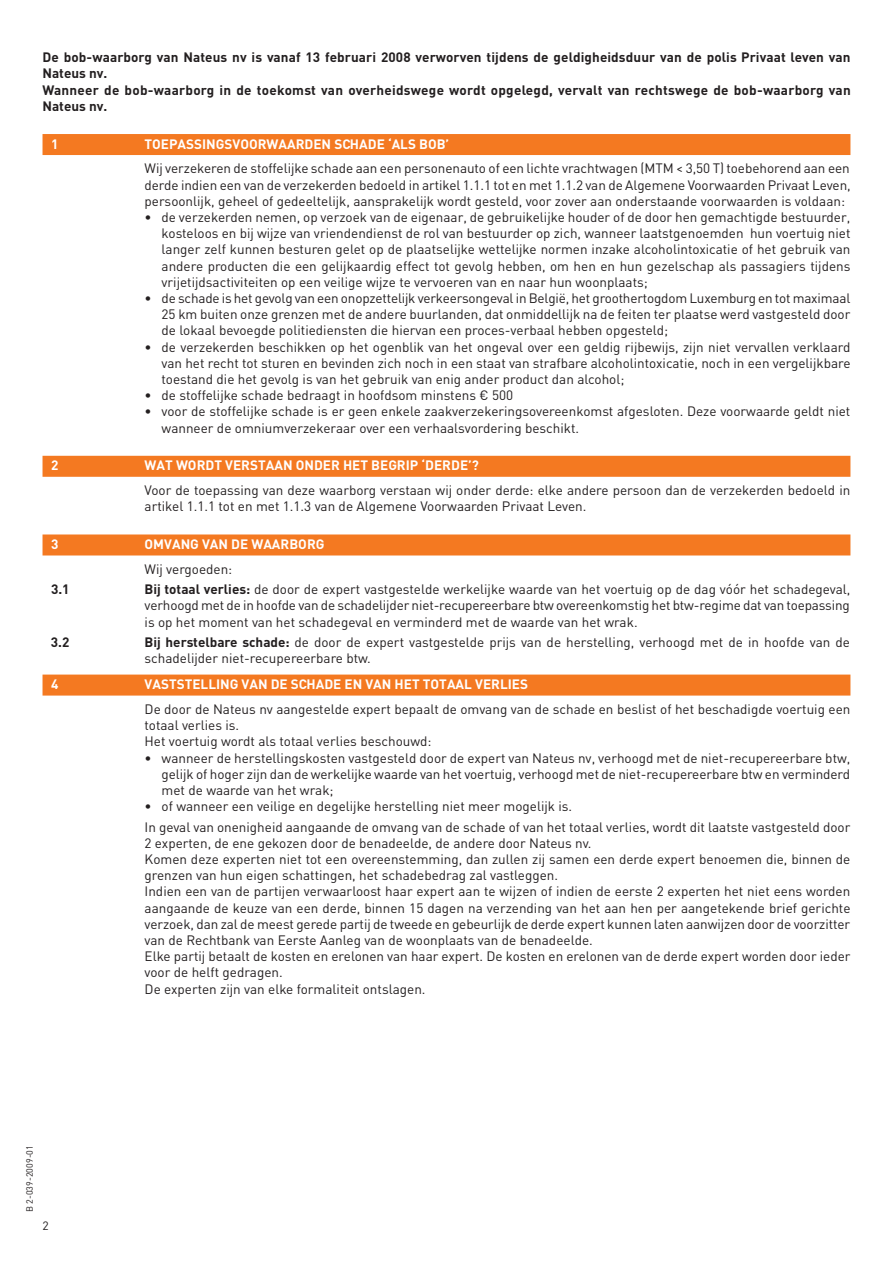
<style>
.page{position:relative;width:893px;height:1263px;background:#fff}
.page>*{position:absolute;margin:0;border:0;box-sizing:border-box;transform-origin:0 0}
.Tekst{font:13.5px/16.2px "DIN";color:#231f20}
._1_1{font:13.5px/16.2px "DIN";color:#231f20;text-align:justify}
.Bullet_1{font:13.5px/16.2px "DIN";color:#231f20;text-align:justify}
._1_1-2{font:700 13.5px/16.2px "DIN";letter-spacing:.005em;color:#231f20}
.t1{font:700 13.5px "DIN";color:#fff}
.t2{font:12px "DIN";color:#231f20}
.t3{font:9px "DIN";color:#231f20}
.s1{font-weight:700}
</style>
<div class="page">
<div style="left:43px;top:134px;width:807px;height:21px;background:#f47921"></div>
<div style="left:43px;top:456px;width:807px;height:21px;background:#f47921"></div>
<div style="left:43px;top:534px;width:807px;height:21px;background:#f47921"></div>
<div style="left:43px;top:674px;width:807px;height:21px;background:#f47921"></div>
<p class="_1_1-2" style="left:43px;top:49px;width:809px">De bob-waarborg van Nateus nv is vanaf 13 februari 2008 verworven tijdens de geldigheidsduur van de polis Privaat leven van<br>Nateus nv.</p>
<p class="_1_1-2" style="left:43px;top:81px;width:810px">Wanneer de bob-waarborg in de toekomst van overheidswege wordt opgelegd, vervalt van rechtswege de bob-waarborg van<br>Nateus nv.</p>
<p class="t1" style="left:51px;top:135px;width:9px">1</p>
<p class="t1" style="left:145px;top:135px;width:42px">toe passin</p>
<p class="t1" style="left:216px;top:135px;width:98px">gsvoo rwaarden</p>
<p class="t1" style="left:334px;top:135px;width:25px">schade</p>
<p class="t1" style="left:388px;top:135px;width:13px">‘als</p>
<p class="t1" style="left:419px;top:135px;width:32px">bob’</p>
<p class="Tekst" style="left:145px;top:160px;width:708px;text-align:justify">Wij verzekeren de stoffelijke schade aan een personenauto of een lichte vrachtwagen (MTM &lt; 3,50 T) toebehorend aan een derde indien een van de verzekerden bedoeld in artikel 1.1.1 tot en met 1.1.2 van de Algemene Voorwaarden Privaat Leven, persoonlijk, geheel of gedeeltelijk, aansprakelijk wordt gesteld, voor zover aan onderstaande voorwaarden is voldaan:</p>
<p class="Tekst" style="left:162px;top:209px;width:690px;text-align:justify;text-indent:-17px">• de verzekerden nemen, op verzoek van de eigenaar, de gebruikelijke houder of de door hen gemachtigde bestuurder, kosteloos en bij wijze van vriendendienst de rol van bestuurder op zich, wanneer laatstgenoemden hun voertuig niet langer zelf kunnen besturen gelet op de plaatselijke wettelijke normen inzake alcoholintoxicatie of het gebruik van andere producten die een gelijkaardig effect tot gevolg hebben, om hen en hun gezelschap als passagiers tijdens vrijetijdsactiviteiten op een veilige wijze te vervoeren van en naar hun woonplaats;</p>
<p class="Tekst" style="left:162px;top:290px;width:690px;text-align:justify;text-indent:-17px">• de schade is het gevolg van een onopzettelijk verkeersongeval in België, het groothertogdom Luxemburg en tot maximaal 25 km buiten onze grenzen met de andere buurlanden, dat onmiddellijk na de feiten ter plaatse werd vastgesteld door de lokaal bevoegde politiediensten die hiervan een proces-verbaal hebben opgesteld;</p>
<p class="Tekst" style="left:162px;top:338px;width:690px;text-align:justify;text-indent:-17px">• de verzekerden beschikken op het ogenblik van het ongeval over een geldig rijbewijs, zijn niet vervallen verklaard van het recht tot sturen en bevinden zich noch in een staat van strafbare alcoholintoxicatie, noch in een vergelijkbare toestand die het gevolg is van het gebruik van enig ander product dan alcohol;</p>
<p class="Tekst" style="left:145px;top:387px;width:370px">• de stoffelijke schade bedraagt in hoofdsom minstens € 500</p>
<p class="Tekst" style="left:162px;top:403px;width:690px;text-indent:-17px">• voor de stoffelijke schade is er geen enkele zaakverzekeringsovereenkomst afgesloten. Deze voorwaarde geldt niet wanneer de omniumverzekeraar over een verhaalsvordering beschikt.</p>
<p class="t1" style="left:51px;top:457px;width:9px">2</p>
<p class="t1" style="left:145px;top:457px;width:115px">wat wordt verstaan</p>
<p class="t1" style="left:296px;top:457px;width:10px">onde</p>
<p class="t1" style="left:331px;top:457px;width:21px">r het</p>
<p class="t1" style="left:371px;top:457px;width:109px">begri p ‘derde’?</p>
<p class="Tekst" style="left:145px;top:482px;width:707px">Voor de toepassing van deze waarborg verstaan wij onder derde: elke andere persoon dan de verzekerden bedoeld in artikel 1.1.1 tot en met 1.1.3 van de Algemene Voorwaarden Privaat Leven.</p>
<p class="t1" style="left:51px;top:535px;width:9px">3</p>
<p class="t1" style="left:145px;top:535px;width:181px">omvan g van de waarborg</p>
<p class="Tekst" style="left:145px;top:560px;width:89px">Wij vergoeden:</p>
<p class="_1_1-2" style="left:51px;top:581px;width:48px">3.1 B</p>
<p class="_1_1" style="left:145px;top:581px;width:707px;text-indent:9px"><span class="s1">ij totaal verlies:</span> de door de expert vastgestelde werkelijke waarde van het voertuig op de dag vóór het schadegeval, verhoogd met de in hoofde van de schadelijder niet-recupereerbare btw overeenkomstig het btw-regime dat van toepassing is op het moment van het schadegeval en verminderd met de waarde van het wrak.</p>
<p class="_1_1-2" style="left:51px;top:634px;width:48px">3.2 B</p>
<p class="_1_1" style="left:145px;top:634px;width:707px;text-indent:9px"><span class="s1">ij herstelbare schade:</span> de door de expert vastgestelde prijs van de herstelling, verhoogd met de in hoofde van de schadelijder niet-recupereerbare btw.</p>
<p class="t1" style="left:51px;top:675px;width:9px">4</p>
<p class="t1" style="left:145px;top:675px;width:17px">vaststellin</p>
<p class="t1" style="left:230px;top:675px;width:86px">g van de schade</p>
<p class="t1" style="left:345px;top:675px;width:59px">en van het</p>
<p class="t1" style="left:423px;top:675px;width:10px">totaal</p>
<p class="t1" style="left:475px;top:675px;width:33px">verlies</p>
<p class="Tekst" style="left:145px;top:700px;width:707px">De door de Nateus nv aangestelde expert bepaalt de omvang van de schade en beslist of het beschadigde voertuig een totaal verlies is.</p>
<p class="Tekst" style="left:145px;top:733px;width:289px">Het voertuig wordt als totaal verlies beschouwd:</p>
<p class="Bullet_1" style="left:162px;top:749px;width:690px;text-indent:-17px">• wanneer de herstellingskosten vastgesteld door de expert van Nateus nv, verhoogd met de niet-recupereerbare btw, gelijk of hoger zijn dan de werkelijke waarde van het voertuig, verhoogd met de niet-recupereerbare btw en verminderd met de waarde van het wrak;</p>
<p class="Bullet_1" style="left:145px;top:798px;width:429px">• of wanneer een veilige en degelijke herstelling niet meer mogelijk is.</p>
<p class="Tekst" style="left:145px;top:818px;width:707px">In geval van onenigheid aangaande de omvang van de schade of van het totaal verlies, wordt dit laatste vastgesteld door<br>2 experten, de ene gekozen door de benadeelde, de andere door Nateus nv.</p>
<p class="Tekst" style="left:145px;top:851px;width:707px">Komen deze experten niet tot een overeenstemming, dan zullen zij samen een derde expert benoemen die, binnen de grenzen van hun eigen schattingen, het schadebedrag zal vastleggen.</p>
<p class="Tekst" style="left:145px;top:883px;width:707px;text-align:justify">Indien een van de partijen verwaarloost haar expert aan te wijzen of indien de eerste 2 experten het niet eens worden aangaande de keuze van een derde, binnen 15 dagen na verzending van het aan hen per aangetekende brief gerichte verzoek, dan zal de meest gerede partij de tweede en gebeurlijk de derde expert kunnen laten aanwijzen door de voorzitter van de Rechtbank van Eerste Aanleg van de woonplaats van de benadeelde.</p>
<p class="Tekst" style="left:145px;top:948px;width:707px">Elke partij betaalt de kosten en erelonen van haar expert. De kosten en erelonen van de derde expert worden door ieder voor de helft gedragen.</p>
<p class="Tekst" style="left:145px;top:980px;width:282px">De experten zijn van elke formaliteit ontslagen.</p>
<p class="t3" style="left:24px;top:1212px;width:68px;rotate:-90deg">B 2-039-2009-01</p>
<p class="t2" style="left:43px;top:1218px;width:8px">2</p>
</div>
